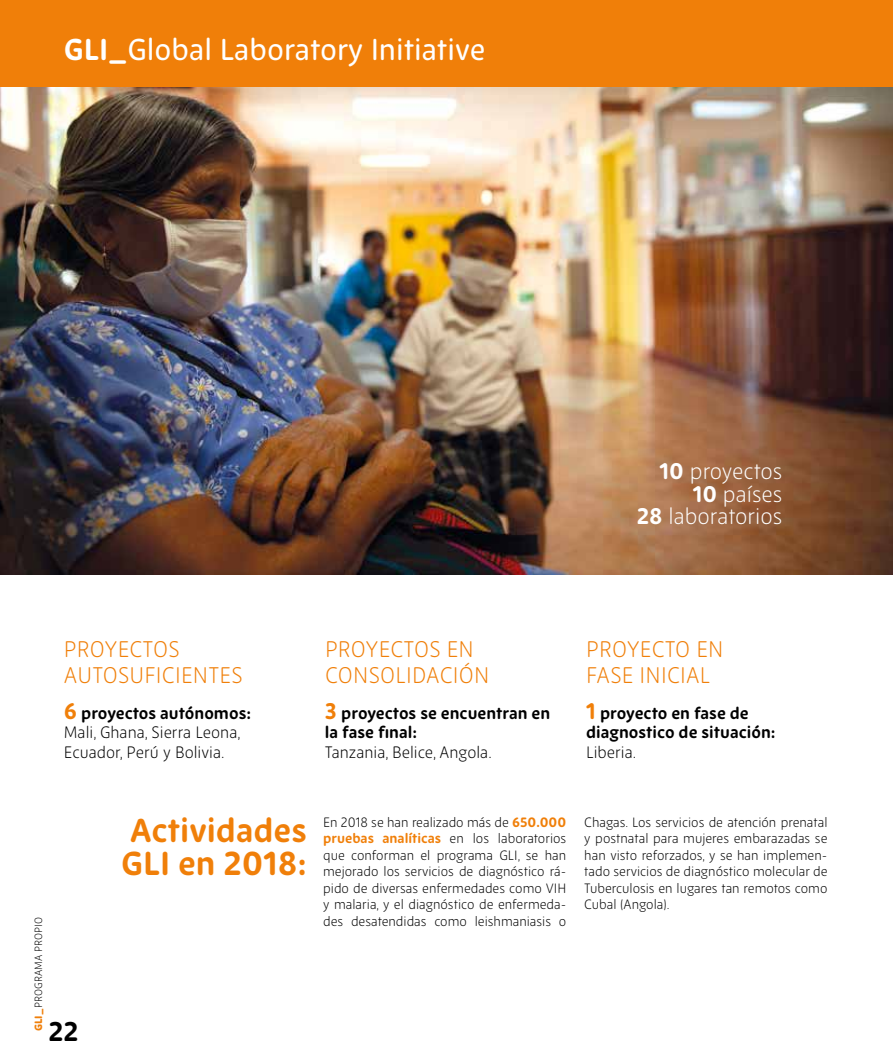
<style>
.page{position:relative;width:893px;height:1063px;background:#fff}
.page>*{position:absolute;margin:0;border:0;box-sizing:border-box;transform-origin:0 0}
.t1{font:700 33px/33px "Zen New";color:#f07f09}
.t2{font:500 30px "Zen New";color:#fff}
.t3{font:700 27px "Zen New";color:#000}
.t4{font:300 22.5px/25.5px "Zen New";letter-spacing:.01em;color:#f07f09}
.t5{font:300 22.5px/22.5px "Zen New";color:#fff;text-align:right}
.t6{font:300 16.5px/19.5px "Zen New";color:#000}
.t7{font:700 16.5px/19.5px "Zen New";color:#000}
.t8{font:300 13.5px/16.5px "Zen New";color:#000;text-align:justify}
.t9{font:300 10.5px "Zen New";letter-spacing:.01em;color:#000}
.s1{font-weight:700}
.s2{font-weight:700;font-size:22.5px;color:#f07f09}
.s3{font-size:22.5px;color:#f07f09}
.s4{font-weight:800;color:#f07f09}
.s5{font-weight:700;color:#f07f09}
</style>
<div class="page">
<img style="left:0;top:86px;width:893px;height:489px">
<div style="left:0;top:0;width:893px;height:86px;background:#f07f09"></div>
<h2 class="t2" style="left:64px;top:32px;width:423px"><span class="s1">GLI_</span>Global Laboratory Initiative</h2>
<h3 class="t4" style="left:64px;top:637px;width:180px">PROYECTOS<br>AUTOSUFICIENTES</h3>
<p class="t6" style="left:64px;top:703px;width:189px"><span class="s2">6</span> <span class="s1">proyectos autónomos:<br></span>Mali, Ghana, Sierra Leona,<br>Ecuador, Perú y Bolivia.</p>
<h3 class="t5" style="left:637px;top:460px;width:147px"><span class="s1">10</span> proyectos<br><span class="s1">10</span> países<br><span class="s1">28</span> laboratorios</h3>
<h3 class="t4" style="left:325px;top:637px;width:166px">PROYECTOS EN<br>CONSOLIDACIÓN</h3>
<p class="t7" style="left:325px;top:703px;width:227px"><span class="s3">3</span> proyectos se encuentran en la fase final:</p>
<p class="t6" style="left:325px;top:742px;width:168px">Tanzania, Belice, Angola.</p>
<h3 class="t4" style="left:586px;top:637px;width:139px">PROYECTO EN<br>FASE INICIAL</h3>
<p class="t7" style="left:586px;top:703px;width:191px"><span class="s3">1</span> proyecto en fase de diagnostico de situación:</p>
<p class="t6" style="left:586px;top:742px;width:52px">Liberia.</p>
<p class="t9" style="left:33px;top:1031px;width:115px;rotate:-90deg"><span class="s4">GLI_</span>PROGRAMA PROPIO</p>
<h3 class="t3" style="left:48px;top:1015px;width:32px">22</h3>
<h1 class="t1" style="left:121px;top:814px;width:187px">Actividades<br>GLI en 2018:</h1>
<p class="t8" style="left:323px;top:814px;width:245px">En 2018 se han realizado más de <span class="s5">650.000 pruebas analíticas</span> en los laboratorios que conforman el programa GLI, se han mejorado los servicios de diagnóstico rá&shy;pido de diversas enfermedades como VIH y malaria, y el diagnóstico de enfermeda&shy;des desatendidas como leishmaniasis o</p>
<p class="t8" style="left:584px;top:814px;width:245px">Chagas. Los servicios de atención prenatal y postnatal para mujeres embarazadas se han visto reforzados, y se han implemen&shy;tado servicios de diagnóstico molecular de Tuberculosis en lugares tan remotos como Cubal (Angola).</p>
</div>
